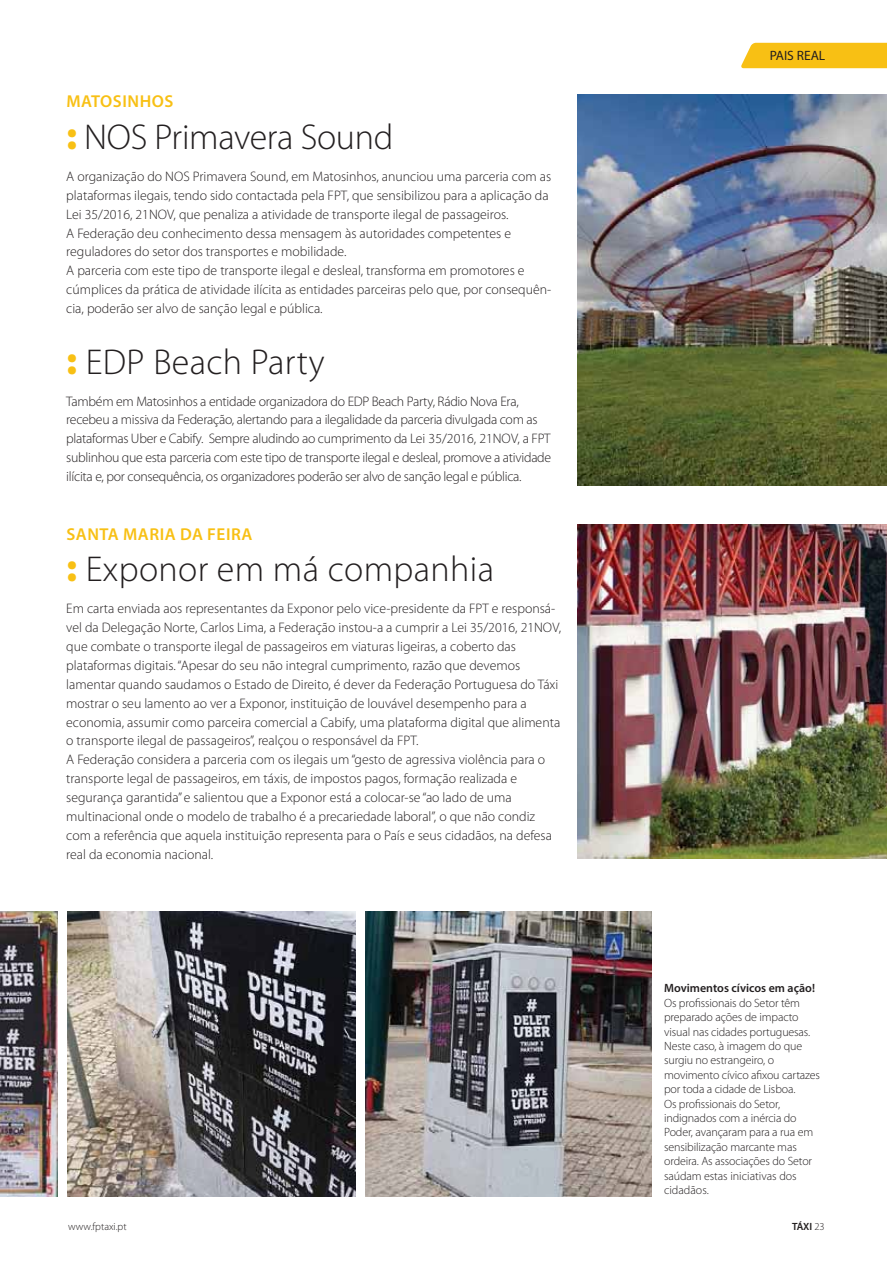
<style>
.page{position:relative;width:887px;height:1265px;background:#fff}
.page>*{position:absolute;margin:0;border:0;box-sizing:border-box;transform-origin:0 0}
.t1{font:300 36px "Myriad Pro";letter-spacing:.01em;color:#231f20}
.t2{font:300 36px "Myriad Pro";letter-spacing:-.01em;color:#231f20}
.t3{font:600 17.25px "Myriad Pro";letter-spacing:.03em;color:#f8c014}
.t4{font:300 13.8px/18.9px "Myriad Pro";color:#231f20}
.t5{font:300 13.8px/18.9px "Myriad Pro";letter-spacing:-.02em;color:#231f20}
.t6{font:13.5px "Myriad Pro";color:#231f20}
.t7{font:300 12px/14.4px "Myriad Pro";letter-spacing:-.01em;color:#231f20}
.t8{font:600 12px "Myriad Pro";color:#231f20}
.t9{font:300 10.5px "Myriad Pro";color:#231f20}
.t10{font:600 10.5px "Myriad Pro";color:#231f20}
.s1{font-weight:900;font-size:39px;color:#f8c014}
.s2{font-weight:300}
</style>
<div class="page">
<div style="left:741px;top:43px;width:145px;height:25px;background:#f8c014"></div>
<img style="left:0;top:911px;width:57px;height:285px">
<img style="left:68px;top:911px;width:287px;height:285px">
<img style="left:366px;top:911px;width:285px;height:285px">
<img style="left:577px;top:94px;width:309px;height:392px">
<img style="left:577px;top:524px;width:309px;height:334px">
<p class="t3" style="left:66px;top:95px;width:108px">MATOSINHOS</p>
<h1 class="t2" style="left:66px;top:123px;width:328px"><span class="s1">:</span> NOS Primavera Sound</h1>
<p class="t4" style="left:66px;top:168px;width:486px">A organização do NOS Primavera Sound, em Matosinhos, anunciou uma parceria com as plataformas ilegais, tendo sido contactada pela FPT, que sensibilizou para a aplicação da Lei 35/2016, 21NOV, que penaliza a atividade de transporte ilegal de passageiros.<br>A Federação deu conhecimento dessa mensagem às autoridades competentes e reguladores do setor dos transportes e mobilidade.<br>A parceria com este tipo de transporte ilegal e desleal, transforma em promotores e cúmplices da prática de atividade ilícita as entidades parceiras pelo que, por consequên&shy;cia, poderão ser alvo de sanção legal e pública.</p>
<h1 class="t1" style="left:66px;top:348px;width:260px"><span class="s1">:</span> EDP Beach Party</h1>
<p class="t5" style="left:66px;top:393px;width:486px">Também em Matosinhos a entidade organizadora do EDP Beach Party, Rádio Nova Era, recebeu a missiva da Federação, alertando para a ilegalidade da parceria divulgada com as plataformas Uber e Cabify. Sempre aludindo ao cumprimento da Lei 35/2016, 21NOV, a FPT sublinhou que esta parceria com este tipo de transporte ilegal e desleal, promove a atividade ilícita e, por consequência, os organizadores poderão ser alvo de sanção legal e pública.</p>
<p class="t3" style="left:66px;top:527px;width:187px">SANTA MARIA DA FEIRA</p>
<h1 class="t1" style="left:66px;top:555px;width:429px"><span class="s1">:</span> Exponor em má companhia</h1>
<p class="t4" style="left:66px;top:600px;width:496px">Em carta enviada aos representantes da Exponor pelo vice-presidente da FPT e responsá&shy;vel da Delegação Norte, Carlos Lima, a Federação instou-a a cumprir a Lei 35/2016, 21NOV, que combate o transporte ilegal de passageiros em viaturas ligeiras, a coberto das plataformas digitais. “Apesar do seu não integral cumprimento, razão que devemos lamentar quando saudamos o Estado de Direito, é dever da Federação Portuguesa do Táxi mostrar o seu lamento ao ver a Exponor, instituição de louvável desempenho para a economia, assumir como parceira comercial a Cabify, uma plataforma digital que alimenta o transporte ilegal de passageiros”, realçou o responsável da FPT.<br>A Federação considera a parceria com os ilegais um “gesto de agressiva violência para o transporte legal de passageiros, em táxis, de impostos pagos, formação realizada e segurança garantida” e salientou que a Exponor está a colocar-se “ao lado de uma multinacional onde o modelo de trabalho é a precariedade laboral”, o que não condiz com a referência que aquela instituição representa para o País e seus cidadãos, na defesa real da economia nacional.</p>
<p class="t9" style="left:68px;top:1222px;width:60px">www.fptaxi.pt</p>
<p class="t6" style="left:769px;top:50px;width:57px">PAIS REAL</p>
<p class="t8" style="left:664px;top:984px;width:152px">Movimentos cívicos em ação!</p>
<p class="t7" style="left:664px;top:996px;width:157px">Os profissionais do Setor têm preparado ações de impacto visual nas cidades portuguesas.<br>Neste caso, à imagem do que surgiu no estrangeiro, o movimento cívico afixou cartazes por toda a cidade de Lisboa.<br>Os profissionais do Setor, indignados com a inércia do<br>Poder, avançaram para a rua em sensibilização marcante mas ordeira. As associações do Setor saúdam estas iniciativas dos cidadãos.</p>
<p class="t10" style="left:792px;top:1222px;width:34px">TÁXI <span class="s2">23</span></p>
</div>
